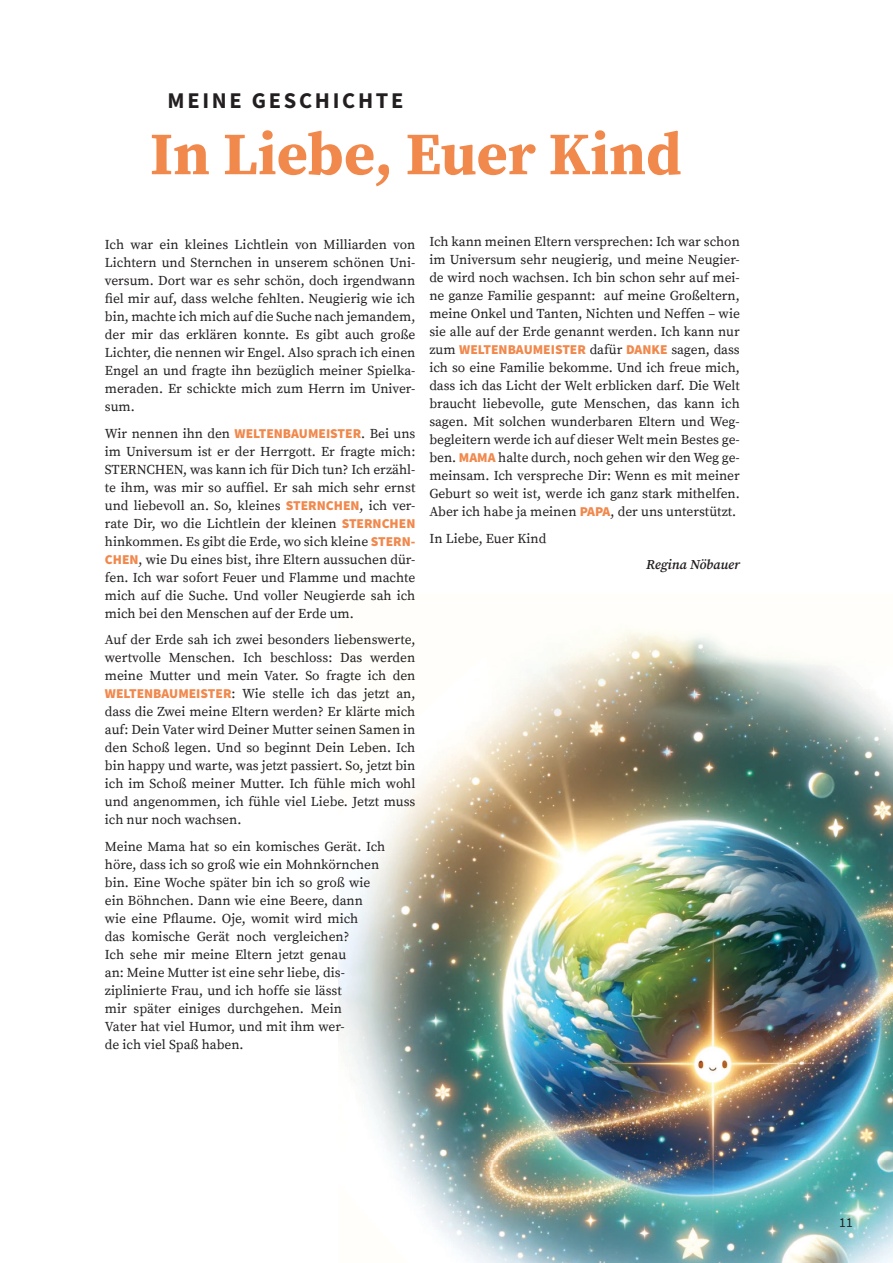
<style>
.page{position:relative;width:893px;height:1263px;background:#fff}
.page>*{position:absolute;margin:0;border:0;box-sizing:border-box;transform-origin:0 0}
.t1{font:700 60px "Source Serif Pro";color:#f1884c}
.t2{font:700 22.5px "Source Sans Pro";letter-spacing:.12em;color:#231f20}
.t3{font:13.5px/18px "Source Serif Pro";color:#231f20;text-align:justify}
.t4{font:900 13.5px "Source Sans Pro";color:#f1884c}
.t5{font:italic 600 13.5px "Source Serif Pro";letter-spacing:-.005em;color:#231f20}
.t6{font:13.5px "Source Sans Pro";color:#231f20}
.s1{font-family:"Source Sans Pro";font-weight:900;color:#f1884c}
.s2{font-family:"Source Serif Pro";font-weight:400;color:#231f20}
</style>
<div class="page">
<img style="left:339px;top:629px;width:554px;height:634px">
<svg style="left:840px;top:1218px;width:12px;height:9px"></svg>
<h2 class="t2" style="left:168px;top:85px;width:237px">MEINE GESCHICHTE</h2>
<h1 class="t1" style="left:150px;top:113px;width:533px">In Liebe, Euer Kind</h1>
<p class="t3" style="left:105px;top:236px;width:312px">Ich war ein kleines Lichtlein von Milliarden von Lichtern und Sternchen in unserem schönen Uni&shy;versum. Dort war es sehr schön, doch irgendwann fiel mir auf, dass welche fehlten. Neugierig wie ich bin, machte ich mich auf die Suche nach jemandem, der mir das erklären konnte. Es gibt auch große Lichter, die nennen wir Engel. Also sprach ich einen Engel an und fragte ihn bezüglich meiner Spielka&shy;meraden. Er schickte mich zum Herrn im Univer&shy;sum.</p>
<p class="t3" style="left:105px;top:425px;width:312px">Wir nennen ihn den <span class="s1">WELTENBAUMEISTER</span>. Bei uns im Universum ist er der Herrgott. Er fragte mich:<br>STERNCHEN, was kann ich für Dich tun? Ich erzähl&shy;te ihm, was mir so auffiel. Er sah mich sehr ernst und liebevoll an. So, kleines <span class="s1">STERNCHEN</span>, ich ver&shy;rate Dir, wo die Lichtlein der kleinen <span class="s1">STERNCHEN </span>hinkommen. Es gibt die Erde, wo sich kleine <span class="s1">STERN-CHEN</span>, wie Du eines bist, ihre Eltern aussuchen dür&shy;fen. Ich war sofort Feuer und Flamme und machte mich auf die Suche. Und voller Neugierde sah ich mich bei den Menschen auf der Erde um.</p>
<p class="t3" style="left:105px;top:631px;width:312px">Auf der Erde sah ich zwei besonders liebenswerte, wertvolle Menschen. Ich beschloss: Das werden meine Mutter und mein Vater. So fragte ich den <span class="s1">WELTENBAUMEISTER</span>: Wie stelle ich das jetzt an, dass die Zwei meine Eltern werden? Er klärte mich auf: Dein Vater wird Deiner Mutter seinen Samen in den Schoß legen. Und so beginnt Dein Leben. Ich bin happy und warte, was jetzt passiert. So, jetzt bin ich im Schoß meiner Mutter. Ich fühle mich wohl und angenommen, ich fühle viel Liebe. Jetzt muss ich nur noch wachsen.</p>
<p class="t3" style="left:105px;top:838px;width:282px;text-align:left">Meine Mama hat so ein komisches Gerät. Ich höre, dass ich so groß wie ein Mohnkörnchen bin. Eine Woche später bin ich so groß wie ein Böhnchen. Dann wie eine Beere, dann wie eine Pflaume. Oje, womit wird mich<br>das komische Gerät noch vergleichen?<br>Ich sehe mir meine Eltern jetzt genau<br>an: Meine Mutter ist eine sehr liebe, dis&shy;ziplinierte Frau, und ich hoffe sie lässt<br>mir später einiges durchgehen. Mein<br>Vater hat viel Humor, und mit ihm wer-<br>de ich viel Spaß haben.</p>
<p class="t3" style="left:429px;top:233px;width:312px">Ich kann meinen Eltern versprechen: Ich war schon im Universum sehr neugierig, und meine Neugier&shy;de wird noch wachsen. Ich bin schon sehr auf mei&shy;ne ganze Familie gespannt: auf meine Großeltern, meine Onkel und Tanten, Nichten und Neffen – wie sie alle auf der Erde genannt werden. Ich kann nur</p>
<p class="t4" style="left:429px;top:341px;width:312px"><span class="s2">zum</span> WELTENBAUMEISTER <span class="s2">dafür</span> DANKE <span class="s2">sagen, dass</span></p>
<p class="t3" style="left:429px;top:359px;width:312px">ich so eine Familie bekomme. Und ich freue mich, dass ich das Licht der Welt erblicken darf. Die Welt braucht liebevolle, gute Menschen, das kann ich sagen. Mit solchen wunderbaren Eltern und Weg&shy;begleitern werde ich auf dieser Welt mein Bestes ge&shy;ben. <span class="s1">MAMA</span> halte durch, noch gehen wir den Weg ge&shy;meinsam. Ich verspreche Dir: Wenn es mit meiner Geburt so weit ist, werde ich ganz stark mithelfen.<br>Aber ich habe ja meinen <span class="s1">PAPA</span>, der uns unterstützt.</p>
<p class="t3" style="left:429px;top:530px;width:119px">In Liebe, Euer Kind</p>
<p class="t5" style="left:646px;top:556px;width:95px">Regina Nöbauer</p>
<p class="t6" style="left:839px;top:1214px;width:15px">11</p>
</div>
